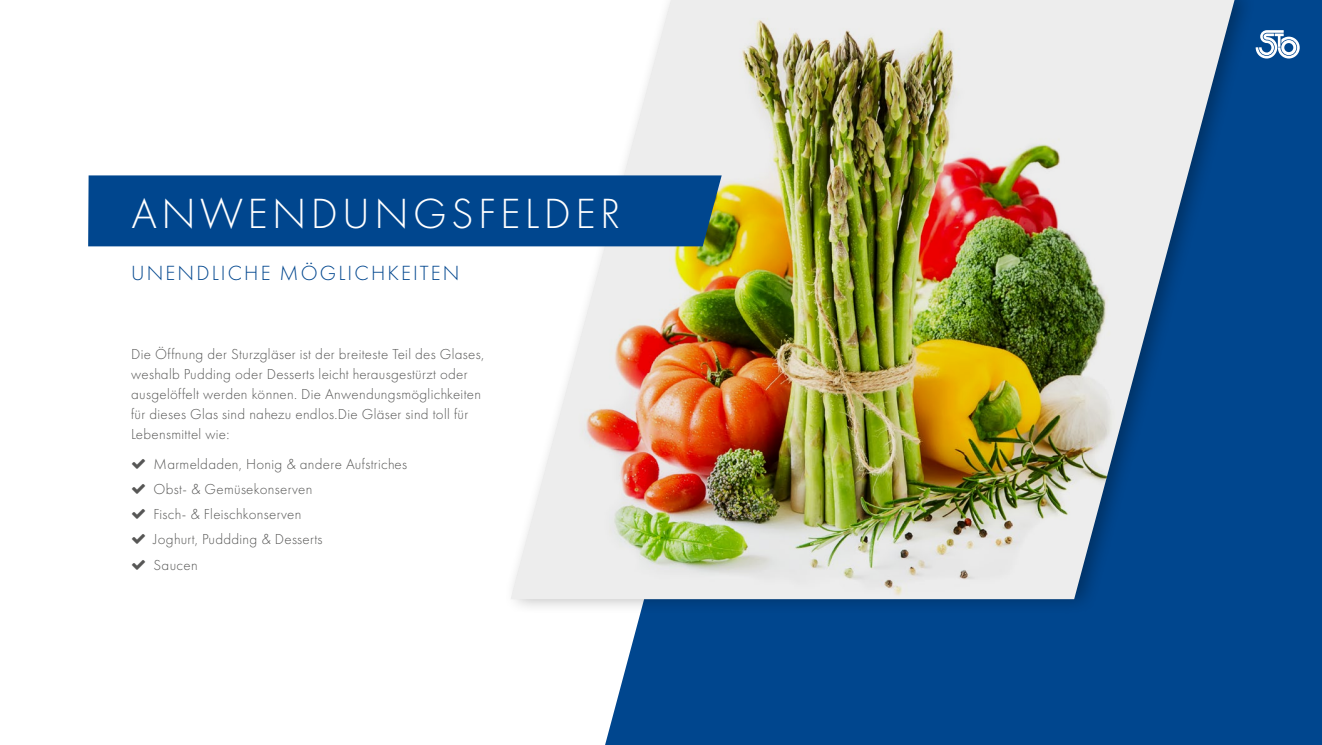
<style>
.page{position:relative;width:1322px;height:745px;background:#fff}
.page>*{position:absolute;margin:0;border:0;box-sizing:border-box;transform-origin:0 0}
.t1{font:300 43.75px "Futura PT";letter-spacing:.1em;color:#fff}
.t2{font:300 21.25px "Futura PT";letter-spacing:.1em;color:#00468e}
.t3{font:300 15px/25.1px "Futura PT";letter-spacing:.02em;color:#575756}
</style>
<div class="page">
<div style="left:605px;top:0;width:717px;height:744px;background:#00468e"></div>
<div style="left:503px;top:0;width:753px;height:614px;background:#000;opacity:.3"></div>
<svg style="left:1139px;top:0;width:95px;height:598px;background:#4777a8"></svg>
<img style="left:510px;top:0;width:629px;height:598px">
<div style="left:88px;top:175px;width:634px;height:71px;background:#00468e"></div>
<svg style="left:1255px;top:30px;width:44px;height:28px"></svg>
<h1 class="t1" style="left:131px;top:188px;width:491px">ANWENDUNGSFELDER</h1>
<h2 class="t2" style="left:131px;top:261px;width:330px">UNENDLICHE MÖGLICHKEITEN</h2>
<p class="t3" style="left:131px;top:344px;width:354px;line-height:20px">Die Öffnung der Sturzgläser ist der breiteste Teil des Glases, weshalb Pudding oder Desserts leicht herausgestürzt oder ausgelöffelt werden können. Die Anwendungsmöglichkeiten für dieses Glas sind nahezu endlos.Die Gläser sind toll für Lebensmittel wie:</p>
<p class="t3" style="left:154px;top:451px;width:255px">Marmeldaden, Honig &amp; andere Aufstriches<br>Obst- &amp; Gemüsekonserven<br>Fisch- &amp; Fleischkonserven<br>Joghurt, Puddding &amp; Desserts<br>Saucen</p>
</div>
